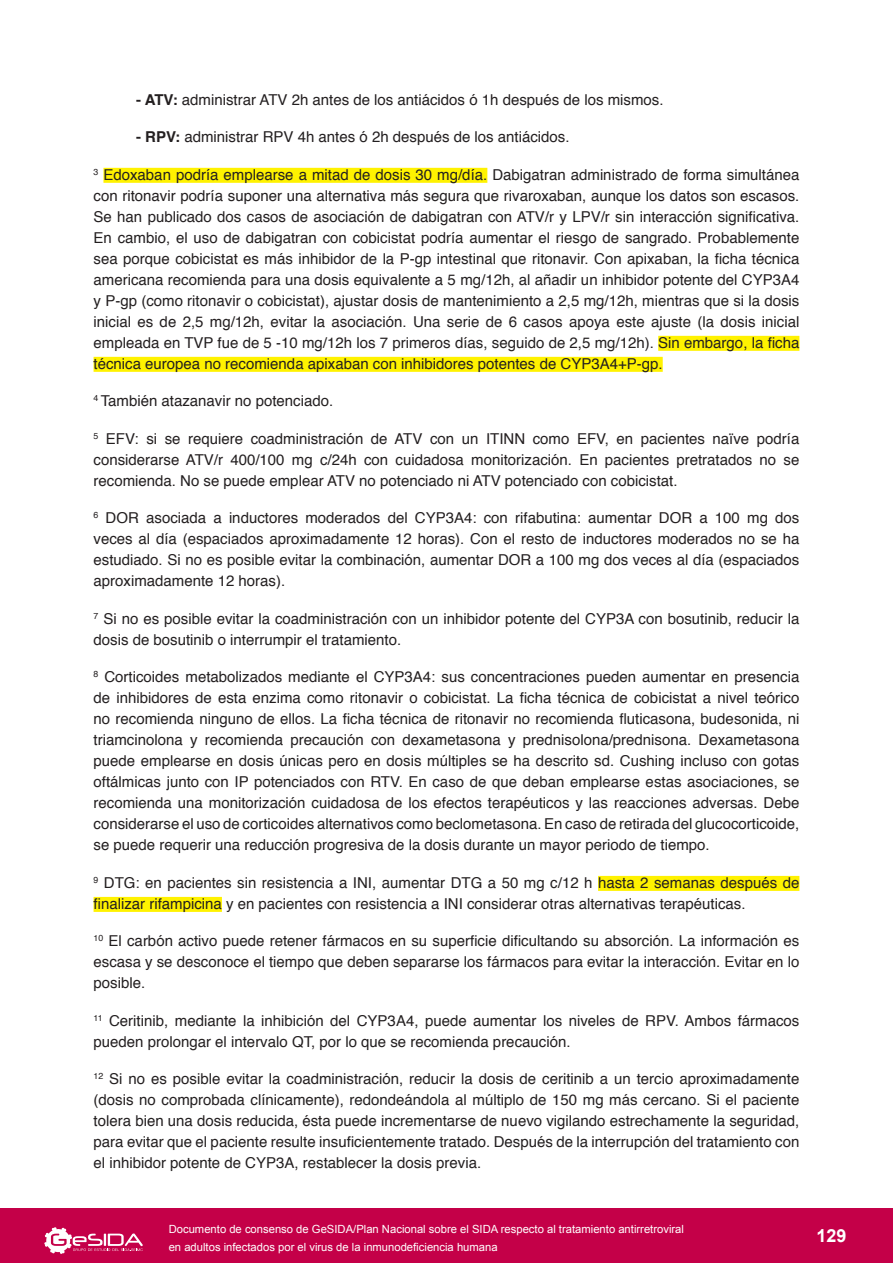
<style>
.page{position:relative;width:893px;height:1263px;background:#fff}
.page>*{position:absolute;margin:0;border:0;box-sizing:border-box;transform-origin:0 0}
.t1{font:700 18px "Arial";color:#fff}
.t2{font:15px/21px "Helvetica";color:#231f20;text-align:justify}
.t3{font:11.25px/18px "Arial";color:#fff}
.s1{font-weight:700}
</style>
<div class="page">
<div style="left:0;top:1209px;width:893px;height:54px;background:#c40048"></div>
<svg style="left:44px;top:1227px;width:99px;height:27px"></svg>
<div style="left:103px;top:168px;width:384px;height:15px;background:#fff200"></div>
<div style="left:658px;top:336px;width:141px;height:15px;background:#fff200"></div>
<div style="left:94px;top:357px;width:569px;height:15px;background:#fff200"></div>
<div style="left:598px;top:876px;width:201px;height:15px;background:#fff200"></div>
<div style="left:94px;top:897px;width:128px;height:15px;background:#fff200"></div>
<p class="t2" style="left:136px;top:89px;width:529px"><span class="s1">- ATV:</span> administrar ATV 2h antes de los antiácidos ó 1h después de los mismos.</p>
<p class="t2" style="left:136px;top:127px;width:435px"><span class="s1">- RPV:</span> administrar RPV 4h antes ó 2h después de los antiácidos.</p>
<p class="t2" style="left:94px;top:164px;width:707px"><sup>3</sup> Edoxaban podría emplearse a mitad de dosis 30 mg/día. Dabigatran administrado de forma simultánea con ritonavir podría suponer una alternativa más segura que rivaroxaban, aunque los datos son escasos.<br>Se han publicado dos casos de asociación de dabigatran con ATV/r y LPV/r sin interacción significativa.<br>En cambio, el uso de dabigatran con cobicistat podría aumentar el riesgo de sangrado. Probablemente sea porque cobicistat es más inhibidor de la P-gp intestinal que ritonavir. Con apixaban, la ficha técnica americana recomienda para una dosis equivalente a 5 mg/12h, al añadir un inhibidor potente del CYP3A4 y P-gp (como ritonavir o cobicistat), ajustar dosis de mantenimiento a 2,5 mg/12h, mientras que si la dosis inicial es de 2,5 mg/12h, evitar la asociación. Una serie de 6 casos apoya este ajuste (la dosis inicial empleada en TVP fue de 5 -10 mg/12h los 7 primeros días, seguido de 2,5 mg/12h). Sin embargo, la ficha técnica europea no recomienda apixaban con inhibidores potentes de CYP3A4+P-gp.</p>
<p class="t2" style="left:94px;top:391px;width:241px"><sup>4</sup> También atazanavir no potenciado.</p>
<p class="t2" style="left:94px;top:428px;width:707px"><sup>5</sup> EFV: si se requiere coadministración de ATV con un ITINN como EFV, en pacientes naïve podría considerarse ATV/r 400/100 mg c/24h con cuidadosa monitorización. En pacientes pretratados no se recomienda. No se puede emplear ATV no potenciado ni ATV potenciado con cobicistat.</p>
<p class="t2" style="left:94px;top:508px;width:707px"><sup>6</sup> DOR asociada a inductores moderados del CYP3A4: con rifabutina: aumentar DOR a 100 mg dos veces al día (espaciados aproximadamente 12 horas). Con el resto de inductores moderados no se ha estudiado. Si no es posible evitar la combinación, aumentar DOR a 100 mg dos veces al día (espaciados aproximadamente 12 horas).</p>
<p class="t2" style="left:94px;top:608px;width:707px"><sup>7</sup> Si no es posible evitar la coadministración con un inhibidor potente del CYP3A con bosutinib, reducir la dosis de bosutinib o interrumpir el tratamiento.</p>
<p class="t2" style="left:94px;top:667px;width:707px"><sup>8</sup> Corticoides metabolizados mediante el CYP3A4: sus concentraciones pueden aumentar en presencia de inhibidores de esta enzima como ritonavir o cobicistat. La ficha técnica de cobicistat a nivel teórico no recomienda ninguno de ellos. La ficha técnica de ritonavir no recomienda fluticasona, budesonida, ni triamcinolona y recomienda precaución con dexametasona y prednisolona/prednisona. Dexametasona puede emplearse en dosis únicas pero en dosis múltiples se ha descrito sd. Cushing incluso con gotas oftálmicas junto con IP potenciados con RTV. En caso de que deban emplearse estas asociaciones, se recomienda una monitorización cuidadosa de los efectos terapéuticos y las reacciones adversas. Debe considerarse el uso de corticoides alternativos como beclometasona. En caso de retirada del glucocorticoide, se puede requerir una reducción progresiva de la dosis durante un mayor periodo de tiempo.</p>
<p class="t2" style="left:94px;top:872px;width:707px"><sup>9</sup> DTG: en pacientes sin resistencia a INI, aumentar DTG a 50 mg c/12 h hasta 2 semanas después de finalizar rifampicina y en pacientes con resistencia a INI considerar otras alternativas terapéuticas.</p>
<p class="t2" style="left:94px;top:931px;width:707px"><sup>10</sup> El carbón activo puede retener fármacos en su superficie dificultando su absorción. La información es escasa y se desconoce el tiempo que deben separarse los fármacos para evitar la interacción. Evitar en lo posible.</p>
<p class="t2" style="left:94px;top:1010px;width:707px"><sup>11</sup> Ceritinib, mediante la inhibición del CYP3A4, puede aumentar los niveles de RPV. Ambos fármacos pueden prolongar el intervalo QT, por lo que se recomienda precaución.</p>
<p class="t2" style="left:94px;top:1069px;width:707px"><sup>12</sup> Si no es posible evitar la coadministración, reducir la dosis de ceritinib a un tercio aproximadamente (dosis no comprobada clínicamente), redondeándola al múltiplo de 150 mg más cercano. Si el paciente tolera bien una dosis reducida, ésta puede incrementarse de nuevo vigilando estrechamente la seguridad, para evitar que el paciente resulte insuficientemente tratado. Después de la interrupción del tratamiento con el inhibidor potente de CYP3A, restablecer la dosis previa.</p>
<p class="t3" style="left:169px;top:1220px;width:517px">Documento de consenso de GeSIDA/Plan Nacional sobre el SIDA respecto al tratamiento antirretroviral en adultos infectados por el virus de la inmunodeficiencia humana</p>
<p class="t1" style="left:816px;top:1224px;width:32px">129</p>
</div>
